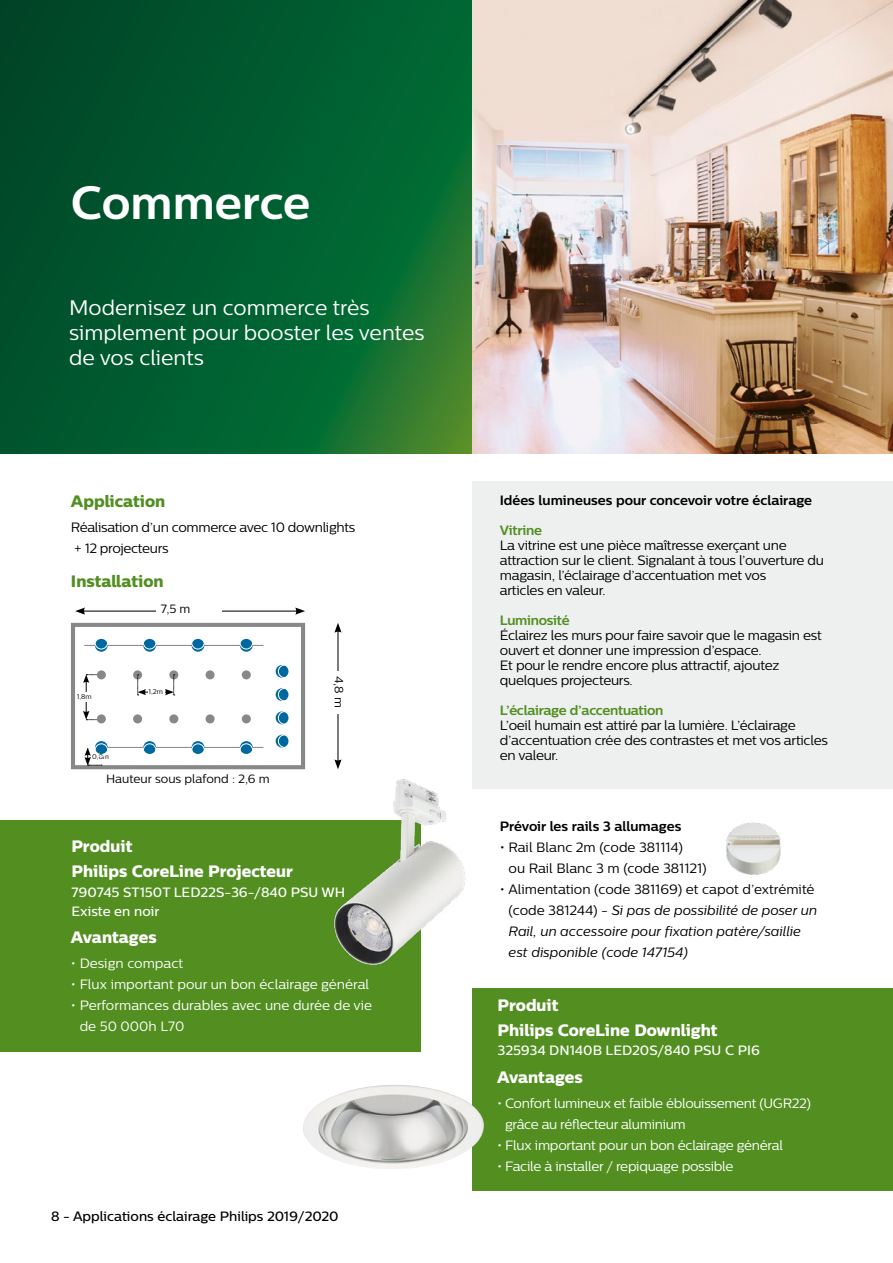
<style>
.page{position:relative;width:893px;height:1263px;background:#fff}
.page>*{position:absolute;margin:0;border:0;box-sizing:border-box;transform-origin:0 0}
.t1{font:700 46.5px "Centrale Sans";color:#fff}
.t2{font:21px/25.2px "Centrale Sans";color:#fff}
.t3{font:16.5px/25.2px "Centrale Sans X Bold";color:#fff}
.t4{font:16.5px "Centrale Sans X Bold";color:#528f20}
.t5{font:13.5px/15px "Centrale Sans";letter-spacing:-.02em;color:#000}
.t6{font:italic 13.5px/21px "Centrale Sans";color:#000}
.t7{font:13.5px/21px "Centrale Sans";letter-spacing:-.02em;color:#fff}
.t8{font:13.5px/21px "Centrale Sans";color:#fff}
.t9{font:500 13.5px/19.2px "Centrale Sans";color:#fff}
.t10{font:700 13.5px "Centrale Sans";color:#000}
.t11{font:13.5px/21px "Centrale Sans";color:#000}
.t12{font:700 13.5px "Centrale Sans";letter-spacing:-.02em;color:#528f20}
.t13{font:500 13.5px "Centrale Sans";color:#000}
.t14{font:12px "Centrale Sans";color:#000}
.t15{font:6.9px "Centrale Sans";color:#000}
.s1{font-style:normal}
</style>
<div class="page">
<svg style="left:0;top:0;width:472px;height:453px;background:#045e2e"></svg>
<div style="left:472px;top:988px;width:421px;height:203px;background:#528f20"></div>
<div style="left:0;top:820px;width:421px;height:232px;background:#528f20"></div>
<img style="left:472px;top:0;width:421px;height:453px">
<div style="left:472px;top:481px;width:421px;height:308px;background:#eeefef"></div>
<img style="left:726px;top:822px;width:55px;height:53px">
<div style="left:71px;top:623px;width:234px;height:146px;border:4px solid #87888a"></div>
<hr style="left:84px;top:645px;width:179px;height:1px;background:#87888a">
<hr style="left:84px;top:747px;width:179px;height:1px;background:#87888a">
<hr style="left:83px;top:611px;width:215px;height:1px;background:#000">
<svg style="left:75px;top:607px;width:10px;height:8px"></svg>
<svg style="left:295px;top:607px;width:10px;height:8px"></svg>
<hr style="left:337px;top:630px;width:1px;height:132px;background:#000">
<svg style="left:334px;top:623px;width:8px;height:10px"></svg>
<svg style="left:334px;top:759px;width:8px;height:7px"></svg>
<div style="left:156px;top:604px;width:65px;height:14px;background:#fff"></div>
<div style="left:331px;top:671px;width:14px;height:43px;background:#fff"></div>
<hr style="left:86px;top:680px;width:1px;height:33px;background:#000">
<svg style="left:83px;top:674px;width:16px;height:9px"></svg>
<svg style="left:83px;top:711px;width:14px;height:9px"></svg>
<svg style="left:84px;top:747px;width:18px;height:19px"></svg>
<div style="left:79px;top:692px;width:21px;height:10px;background:#fff"></div>
<svg style="left:95px;top:639px;width:13px;height:13px"></svg>
<div style="left:95px;top:636px;width:13px;height:13px;border:1px solid #fff;border-radius:50%"></div>
<svg style="left:240px;top:741px;width:13px;height:13px"></svg>
<div style="left:240px;top:743px;width:13px;height:14px;border:1px solid #fff;border-radius:50%"></div>
<svg style="left:143px;top:639px;width:13px;height:13px"></svg>
<div style="left:143px;top:636px;width:13px;height:13px;border:1px solid #fff;border-radius:50%"></div>
<svg style="left:192px;top:741px;width:12px;height:13px"></svg>
<div style="left:191px;top:743px;width:14px;height:14px;border:1px solid #fff;border-radius:50%"></div>
<svg style="left:192px;top:639px;width:12px;height:13px"></svg>
<div style="left:191px;top:636px;width:14px;height:13px;border:1px solid #fff;border-radius:50%"></div>
<svg style="left:143px;top:741px;width:13px;height:13px"></svg>
<div style="left:143px;top:743px;width:13px;height:14px;border:1px solid #fff;border-radius:50%"></div>
<svg style="left:240px;top:639px;width:13px;height:13px"></svg>
<div style="left:240px;top:636px;width:13px;height:13px;border:1px solid #fff;border-radius:50%"></div>
<svg style="left:95px;top:741px;width:13px;height:13px"></svg>
<div style="left:95px;top:743px;width:13px;height:14px;border:1px solid #fff;border-radius:50%"></div>
<svg style="left:276px;top:665px;width:12px;height:13px"></svg>
<div style="left:278px;top:665px;width:13px;height:13px;border:1px solid #fff;border-radius:50%"></div>
<svg style="left:276px;top:711px;width:12px;height:13px"></svg>
<div style="left:278px;top:711px;width:13px;height:13px;border:1px solid #fff;border-radius:50%"></div>
<svg style="left:276px;top:688px;width:12px;height:13px"></svg>
<div style="left:278px;top:688px;width:13px;height:13px;border:1px solid #fff;border-radius:50%"></div>
<div style="left:276px;top:735px;width:12px;height:12px;background:#0068a1;border-radius:50%"></div>
<div style="left:278px;top:734px;width:13px;height:14px;border:1px solid #fff;border-radius:50%"></div>
<div style="left:97px;top:714px;width:9px;height:9px;background:#87888a;border-radius:50%"></div>
<div style="left:169px;top:714px;width:9px;height:9px;background:#87888a;border-radius:50%"></div>
<div style="left:133px;top:714px;width:9px;height:9px;background:#87888a;border-radius:50%"></div>
<div style="left:206px;top:714px;width:9px;height:9px;background:#87888a;border-radius:50%"></div>
<div style="left:242px;top:714px;width:9px;height:9px;background:#87888a;border-radius:50%"></div>
<div style="left:97px;top:670px;width:9px;height:9px;background:#87888a;border-radius:50%"></div>
<div style="left:169px;top:670px;width:9px;height:9px;background:#87888a;border-radius:50%"></div>
<svg style="left:133px;top:670px;width:9px;height:9px"></svg>
<div style="left:206px;top:670px;width:9px;height:9px;background:#87888a;border-radius:50%"></div>
<div style="left:242px;top:670px;width:9px;height:9px;background:#87888a;border-radius:50%"></div>
<img style="left:334px;top:766px;width:132px;height:199px">
<svg style="left:138px;top:674px;width:37px;height:22px"></svg>
<img style="left:303px;top:1085px;width:181px;height:84px">
<h1 class="t1" style="left:71px;top:174px;width:241px">Commerce</h1>
<h2 class="t2" style="left:69px;top:294px;width:357px">Modernisez un commerce très simplement pour booster les ventes de vos clients</h2>
<p class="t4" style="left:71px;top:491px;width:96px">Application</p>
<p class="t5" style="left:71px;top:517px;width:286px;line-height:21px">Réalisation d’un commerce avec 10 downlights + 12 projecteurs</p>
<p class="t12" style="left:500px;top:522px;width:44px">Vitrine</p>
<p class="t10" style="left:500px;top:492px;width:314px">Idées lumineuses pour concevoir votre éclairage</p>
<p class="t5" style="left:500px;top:537px;width:326px">La vitrine est une pièce maîtresse exerçant une attraction sur le client. Signalant à tous l’ouverture du magasin, l’éclairage d’accentuation met vos<br>articles en valeur.</p>
<p class="t12" style="left:500px;top:612px;width:71px">Luminosité</p>
<p class="t5" style="left:500px;top:627px;width:323px">Éclairez les murs pour faire savoir que le magasin est ouvert et donner une impression d’espace.<br>Et pour le rendre encore plus attractif, ajoutez quelques projecteurs.</p>
<p class="t12" style="left:500px;top:702px;width:165px">L’éclairage d’accentuation</p>
<p class="t5" style="left:500px;top:717px;width:330px">L’oeil humain est attiré par la lumière. L’éclairage d’accentuation crée des contrastes et met vos articles en valeur.</p>
<p class="t4" style="left:71px;top:571px;width:94px">Installation</p>
<p class="t14" style="left:161px;top:601px;width:31px">7,5 m</p>
<p class="t14" style="left:346px;top:676px;width:33px;rotate:90deg">4,8 m</p>
<p class="t15" style="left:149px;top:687px;width:16px">1,2m</p>
<p class="t15" style="left:77px;top:692px;width:16px">1,8m</p>
<p class="t15" style="left:92px;top:752px;width:18px">0,8m</p>
<p class="t14" style="left:106px;top:771px;width:165px">Hauteur sous plafond : 2,6 m</p>
<p class="t3" style="left:71px;top:833px;width:223px">Produit<br>Philips CoreLine Projecteur</p>
<p class="t9" style="left:71px;top:882px;width:275px">790745 ST150T LED22S-36-/840 PSU WH<br>Existe en noir</p>
<p class="t3" style="left:71px;top:924px;width:87px">Avantages</p>
<p class="t8" style="left:71px;top:952px;width:114px">• Design compact</p>
<p class="t8" style="left:71px;top:973px;width:300px">• Flux important pour un bon éclairage général</p>
<p class="t8" style="left:80px;top:994px;width:294px;text-indent:-9px">• Performances durables avec une durée de vie de 50 000h L70</p>
<p class="t13" style="left:51px;top:1208px;width:289px">8 - Applications éclairage Philips 2019/2020</p>
<p class="t10" style="left:500px;top:818px;width:183px">Prévoir les rails 3 allumages</p>
<p class="t11" style="left:509px;top:836px;width:200px;text-indent:-9px">• Rail Blanc 2m (code 381114)<br>ou Rail Blanc 3 m (code 381121)</p>
<p class="t6" style="left:509px;top:878px;width:310px;text-indent:-9px"><span class="s1">• Alimentation (code 381169) et capot d’extrémité (code 381244) -</span> Si pas de possibilité de poser un Rail, un accessoire pour fixation patère/saillie est disponible (code 147154)</p>
<p class="t3" style="left:497px;top:992px;width:222px">Produit<br>Philips CoreLine Downlight</p>
<p class="t9" style="left:497px;top:1041px;width:264px">325934 DN140B LED20S/840 PSU C PI6</p>
<p class="t3" style="left:497px;top:1064px;width:87px">Avantages</p>
<p class="t7" style="left:505px;top:1092px;width:307px;text-indent:-8px">• Confort lumineux et faible éblouissement (UGR22) grâce au réflecteur aluminium</p>
<p class="t7" style="left:497px;top:1134px;width:288px">• Flux important pour un bon éclairage général</p>
<p class="t7" style="left:497px;top:1155px;width:238px">• Facile à installer / repiquage possible</p>
</div>
